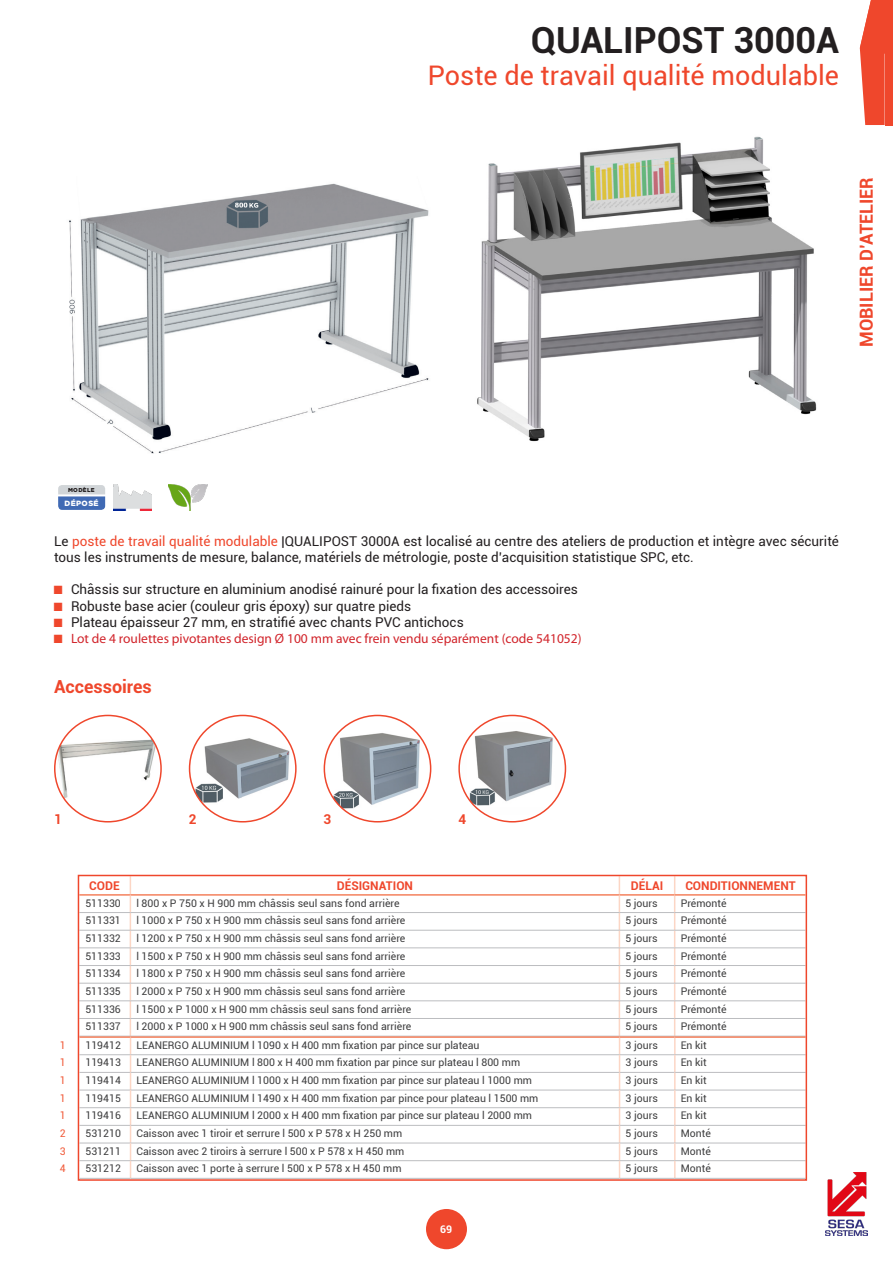
<style>
.page{position:relative;width:893px;height:1263px;background:#fff}
.page>*{position:absolute;margin:0;border:0;box-sizing:border-box;transform-origin:0 0}
.t1{font:700 36px "Roboto";color:#231f20}
.t2{font:27px "Roboto";color:#ef472c}
.t3{font:700 18px "Roboto";color:#ef472c}
.t4{font:13.5px/16.2px "Roboto";color:#231f20}
.t5{font:13.5px "Myriad Pro";color:#d1232a}
.t6{font:700 13.5px "Roboto";color:#ef472c}
.t7{font:700 12px "Roboto";color:#ef472c}
.t8{font:10.5px "Roboto";color:#3e3e3f}
.t9{font:10.5px "Roboto";color:#f15b3a}
.t10{font:700 10.5px "Roboto";color:#fff}
.t11{font:900 7.65px "Gotham";letter-spacing:.05em;color:#fff}
.t12{font:900 5.7px "Gotham";letter-spacing:.05em;color:#231f20}
.s1{color:#ef472c}
.s2{font-family:"Courier New";color:#ef472c}
</style>
<div class="page">
<div style="left:426px;top:1209px;width:41px;height:40px;background:#ef472c;border-radius:50%"></div>
<img style="left:826px;top:1172px;width:42px;height:63px">
<svg style="left:860px;top:0;width:33px;height:125px;background:#f05c44"></svg>
<img style="left:69px;top:183px;width:360px;height:271px">
<img style="left:477px;top:136px;width:340px;height:306px">
<svg style="left:58px;top:485px;width:47px;height:25px"></svg>
<img style="left:114px;top:485px;width:38px;height:25px">
<img style="left:169px;top:485px;width:38px;height:25px">
<img style="left:55px;top:735px;width:106px;height:67px">
<div style="left:54px;top:715px;width:108px;height:107px;border:2px solid #ef472c;border-radius:50%"></div>
<img style="left:190px;top:732px;width:106px;height:73px">
<div style="left:189px;top:715px;width:108px;height:107px;border:2px solid #ef472c;border-radius:50%"></div>
<img style="left:324px;top:723px;width:107px;height:91px">
<div style="left:324px;top:715px;width:107px;height:107px;border:2px solid #ef472c;border-radius:50%"></div>
<img style="left:459px;top:722px;width:106px;height:93px">
<div style="left:458px;top:715px;width:108px;height:107px;border:2px solid #ef472c;border-radius:50%"></div>
<svg style="left:77px;top:874px;width:731px;height:307px"></svg>
<h1 class="t1" style="left:531px;top:14px;width:310px">QUALIPOST 3000A</h1>
<h2 class="t2" style="left:428px;top:56px;width:412px">Poste de travail qualité modulable</h2>
<h3 class="t3" style="left:854px;top:347px;width:171px;rotate:-90deg">MOBILIER D’ATELIER</h3>
<p class="t12" style="left:68px;top:486px;width:28px">MODÈLE</p>
<p class="t11" style="left:65px;top:498px;width:36px">DÉPOSÉ</p>
<p class="t4" style="left:54px;top:532px;width:786px">Le <span class="s1">poste de travail qualité modulable</span> |QUALIPOST 3000A est localisé au centre des ateliers de production et intègre avec sécurité tous les instruments de mesure, balance, matériels de métrologie, poste d’acquisition statistique SPC, etc.</p>
<p class="t4" style="left:54px;top:581px;width:526px"><span class="s2">■</span> Châssis sur structure en aluminium anodisé rainuré pour la fixation des accessoires</p>
<p class="t4" style="left:54px;top:597px;width:359px"><span class="s2">■</span> Robuste base acier (couleur gris époxy) sur quatre pieds</p>
<p class="t4" style="left:54px;top:613px;width:411px"><span class="s2">■</span> Plateau épaisseur 27 mm, en stratifié avec chants PVC antichocs</p>
<p class="t5" style="left:54px;top:630px;width:529px"><span class="s2">■</span> Lot de 4 roulettes pivotantes design Ø 100 mm avec frein vendu séparément (code 541052)</p>
<h3 class="t3" style="left:54px;top:674px;width:99px">Accessoires</h3>
<p class="t6" style="left:54px;top:809px;width:9px">1</p>
<p class="t6" style="left:189px;top:809px;width:9px">2</p>
<p class="t6" style="left:324px;top:809px;width:9px">3</p>
<p class="t6" style="left:458px;top:809px;width:9px">4</p>
<p class="t7" style="left:89px;top:877px;width:32px">CODE</p>
<p class="t7" style="left:337px;top:877px;width:78px">DÉSIGNATION</p>
<p class="t7" style="left:631px;top:877px;width:34px">DÉLAI</p>
<p class="t7" style="left:685px;top:877px;width:112px">CONDITIONNEMENT</p>
<p class="t8" style="left:85px;top:895px;width:37px">511330</p>
<p class="t8" style="left:136px;top:895px;width:265px">l 800 x P 750 x H 900 mm châssis seul sans fond arrière</p>
<p class="t8" style="left:625px;top:895px;width:34px">5 jours</p>
<p class="t8" style="left:681px;top:895px;width:47px">Prémonté</p>
<p class="t8" style="left:85px;top:913px;width:37px">511331</p>
<p class="t8" style="left:136px;top:913px;width:271px">l 1000 x P 750 x H 900 mm châssis seul sans fond arrière</p>
<p class="t8" style="left:625px;top:913px;width:34px">5 jours</p>
<p class="t8" style="left:681px;top:913px;width:47px">Prémonté</p>
<p class="t8" style="left:85px;top:931px;width:37px">511332</p>
<p class="t8" style="left:136px;top:931px;width:271px">l 1200 x P 750 x H 900 mm châssis seul sans fond arrière</p>
<p class="t8" style="left:625px;top:931px;width:34px">5 jours</p>
<p class="t8" style="left:681px;top:931px;width:47px">Prémonté</p>
<p class="t8" style="left:85px;top:948px;width:37px">511333</p>
<p class="t8" style="left:136px;top:948px;width:271px">l 1500 x P 750 x H 900 mm châssis seul sans fond arrière</p>
<p class="t8" style="left:625px;top:948px;width:34px">5 jours</p>
<p class="t8" style="left:681px;top:948px;width:47px">Prémonté</p>
<p class="t8" style="left:85px;top:966px;width:37px">511334</p>
<p class="t8" style="left:136px;top:966px;width:271px">l 1800 x P 750 x H 900 mm châssis seul sans fond arrière</p>
<p class="t8" style="left:625px;top:966px;width:34px">5 jours</p>
<p class="t8" style="left:681px;top:966px;width:47px">Prémonté</p>
<p class="t8" style="left:85px;top:984px;width:37px">511335</p>
<p class="t8" style="left:136px;top:984px;width:271px">l 2000 x P 750 x H 900 mm châssis seul sans fond arrière</p>
<p class="t8" style="left:625px;top:984px;width:34px">5 jours</p>
<p class="t8" style="left:681px;top:984px;width:47px">Prémonté</p>
<p class="t8" style="left:85px;top:1001px;width:37px">511336</p>
<p class="t8" style="left:136px;top:1001px;width:276px">l 1500 x P 1000 x H 900 mm châssis seul sans fond arrière</p>
<p class="t8" style="left:625px;top:1001px;width:34px">5 jours</p>
<p class="t8" style="left:681px;top:1001px;width:47px">Prémonté</p>
<p class="t8" style="left:85px;top:1019px;width:37px">511337</p>
<p class="t8" style="left:136px;top:1019px;width:276px">l 2000 x P 1000 x H 900 mm châssis seul sans fond arrière</p>
<p class="t8" style="left:625px;top:1019px;width:34px">5 jours</p>
<p class="t8" style="left:681px;top:1019px;width:47px">Prémonté</p>
<p class="t9" style="left:60px;top:1038px;width:7px">1</p>
<p class="t8" style="left:86px;top:1038px;width:37px">119412</p>
<p class="t8" style="left:137px;top:1038px;width:344px">LEANERGO ALUMINIUM l 1090 x H 400 mm fixation par pince sur plateau</p>
<p class="t8" style="left:626px;top:1038px;width:34px">3 jours</p>
<p class="t8" style="left:681px;top:1038px;width:27px">En kit</p>
<p class="t9" style="left:60px;top:1055px;width:7px">1</p>
<p class="t8" style="left:86px;top:1055px;width:37px">119413</p>
<p class="t8" style="left:137px;top:1055px;width:385px">LEANERGO ALUMINIUM l 800 x H 400 mm fixation par pince sur plateau l 800 mm</p>
<p class="t8" style="left:626px;top:1055px;width:34px">3 jours</p>
<p class="t8" style="left:681px;top:1055px;width:27px">En kit</p>
<p class="t9" style="left:60px;top:1073px;width:7px">1</p>
<p class="t8" style="left:86px;top:1073px;width:37px">119414</p>
<p class="t8" style="left:137px;top:1073px;width:397px">LEANERGO ALUMINIUM l 1000 x H 400 mm fixation par pince sur plateau l 1000 mm</p>
<p class="t8" style="left:626px;top:1073px;width:34px">3 jours</p>
<p class="t8" style="left:681px;top:1073px;width:27px">En kit</p>
<p class="t9" style="left:60px;top:1091px;width:7px">1</p>
<p class="t8" style="left:86px;top:1091px;width:37px">119415</p>
<p class="t8" style="left:137px;top:1091px;width:403px">LEANERGO ALUMINIUM l 1490 x H 400 mm fixation par pince pour plateau l 1500 mm</p>
<p class="t8" style="left:626px;top:1091px;width:34px">3 jours</p>
<p class="t8" style="left:681px;top:1091px;width:27px">En kit</p>
<p class="t9" style="left:60px;top:1108px;width:7px">1</p>
<p class="t8" style="left:86px;top:1108px;width:37px">119416</p>
<p class="t8" style="left:137px;top:1108px;width:397px">LEANERGO ALUMINIUM l 2000 x H 400 mm fixation par pince sur plateau l 2000 mm</p>
<p class="t8" style="left:626px;top:1108px;width:34px">3 jours</p>
<p class="t8" style="left:681px;top:1108px;width:27px">En kit</p>
<p class="t9" style="left:60px;top:1126px;width:7px">2</p>
<p class="t8" style="left:86px;top:1126px;width:37px">531210</p>
<p class="t8" style="left:137px;top:1126px;width:267px">Caisson avec 1 tiroir et serrure l 500 x P 578 x H 250 mm</p>
<p class="t8" style="left:626px;top:1126px;width:34px">5 jours</p>
<p class="t8" style="left:681px;top:1126px;width:32px">Monté</p>
<p class="t9" style="left:60px;top:1143px;width:7px">3</p>
<p class="t8" style="left:86px;top:1143px;width:37px">531211</p>
<p class="t8" style="left:137px;top:1143px;width:269px">Caisson avec 2 tiroirs à serrure l 500 x P 578 x H 450 mm</p>
<p class="t8" style="left:626px;top:1143px;width:34px">5 jours</p>
<p class="t8" style="left:681px;top:1143px;width:32px">Monté</p>
<p class="t9" style="left:60px;top:1161px;width:7px">4</p>
<p class="t8" style="left:86px;top:1161px;width:37px">531212</p>
<p class="t8" style="left:137px;top:1161px;width:267px">Caisson avec 1 porte à serrure l 500 x P 578 x H 450 mm</p>
<p class="t8" style="left:626px;top:1161px;width:34px">5 jours</p>
<p class="t8" style="left:681px;top:1161px;width:32px">Monté</p>
<p class="t10" style="left:440px;top:1222px;width:14px">69</p>
</div>
